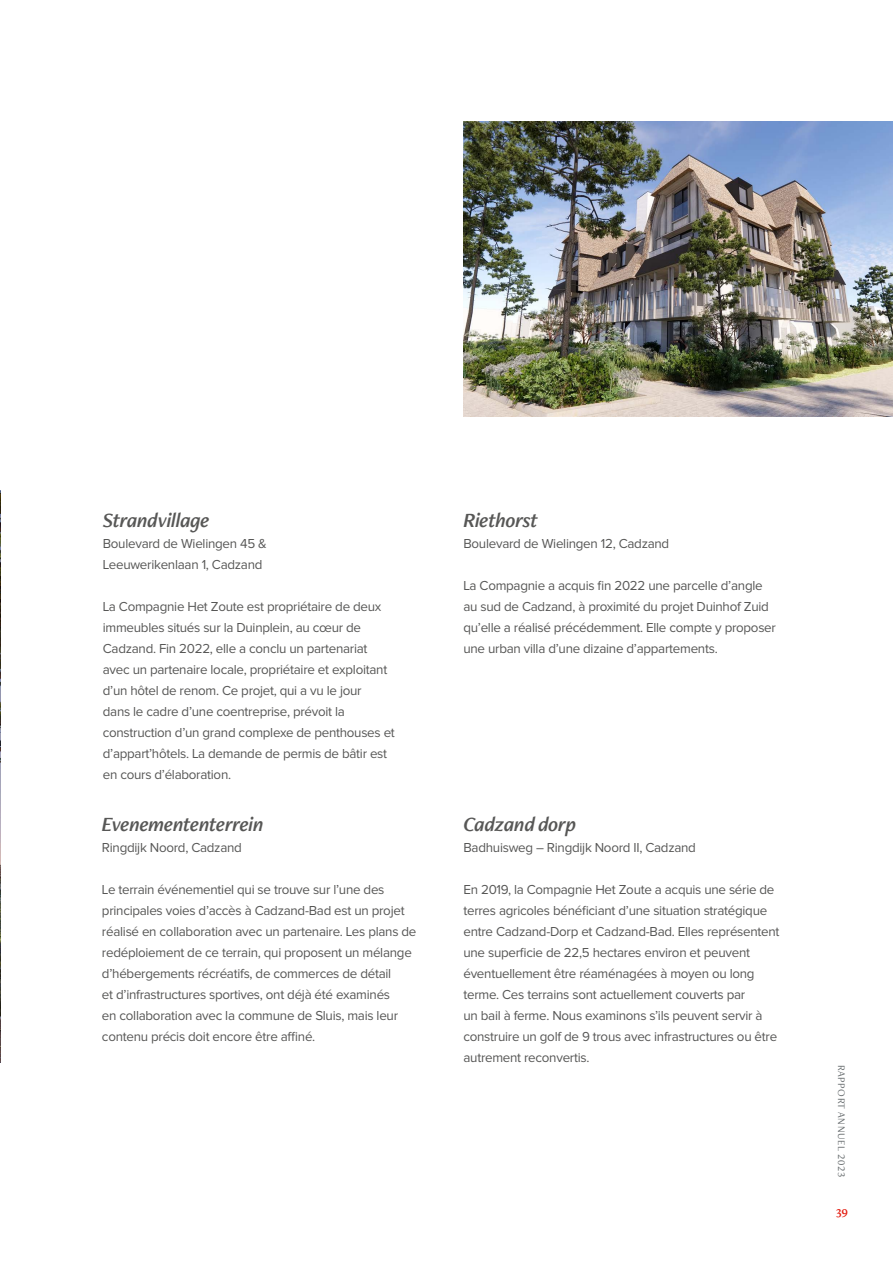
<style>
.page{position:relative;width:893px;height:1263px;background:#fff}
.page>*{position:absolute;margin:0;border:0;box-sizing:border-box;transform-origin:0 0}
.t1{font:italic 21px "Freight Neo Pro Semi";letter-spacing:-.02em;color:#575756}
.t2{font:13.5px/21px "Proxima Nova";letter-spacing:-.02em;color:#575756}
.t3{font:12px "Freight Neo Pro Semi";color:#e41f13}
.t4{font:10.5px "Freight Neo Pro";letter-spacing:.05em;color:#676c6e}
</style>
<div class="page">
<img style="left:0;top:490px;width:1px;height:572px">
<img style="left:463px;top:121px;width:430px;height:295px">
<h1 class="t1" style="left:103px;top:505px;width:109px">Strandvillage</h1>
<p class="t2" style="left:103px;top:533px;width:165px">Boulevard de Wielingen 45 &amp;<br>Leeuwerikenlaan 1, Cadzand</p>
<p class="t2" style="left:103px;top:596px;width:294px">La Compagnie Het Zoute est propriétaire de deux immeubles situés sur la Duinplein, au cœur de Cadzand. Fin 2022, elle a conclu un partenariat avec un partenaire locale, propriétaire et exploitant d’un hôtel de renom. Ce projet, qui a vu le jour<br>dans le cadre d’une coentreprise, prévoit la construction d’un grand complexe de penthouses et d’appart’hôtels. La demande de permis de bâtir est en cours d’élaboration.</p>
<h1 class="t1" style="left:102px;top:810px;width:163px">Evenemententerrein</h1>
<p class="t2" style="left:102px;top:837px;width:141px">Ringdijk Noord, Cadzand</p>
<p class="t2" style="left:102px;top:879px;width:316px">Le terrain événementiel qui se trouve sur l’une des principales voies d’accès à Cadzand-Bad est un projet réalisé en collaboration avec un partenaire. Les plans de redéploiement de ce terrain, qui proposent un mélange d’hébergements récréatifs, de commerces de détail<br>et d’infrastructures sportives, ont déjà été examinés<br>en collaboration avec la commune de Sluis, mais leur contenu précis doit encore être affiné.</p>
<h1 class="t1" style="left:463px;top:505px;width:76px">Riethorst</h1>
<p class="t2" style="left:463px;top:533px;width:207px">Boulevard de Wielingen 12, Cadzand</p>
<p class="t2" style="left:463px;top:575px;width:314px">La Compagnie a acquis fin 2022 une parcelle d’angle au sud de Cadzand, à proximité du projet Duinhof Zuid qu’elle a réalisé précédemment. Elle compte y proposer une urban villa d’une dizaine d’appartements.</p>
<h1 class="t1" style="left:463px;top:810px;width:114px">Cadzand dorp</h1>
<p class="t2" style="left:463px;top:837px;width:234px">Badhuisweg – Ringdijk Noord II, Cadzand</p>
<p class="t2" style="left:463px;top:879px;width:318px">En 2019, la Compagnie Het Zoute a acquis une série de terres agricoles bénéficiant d’une situation stratégique entre Cadzand-Dorp et Cadzand-Bad. Elles représentent une superficie de 22,5 hectares environ et peuvent éventuellement être réaménagées à moyen ou long terme. Ces terrains sont actuellement couverts par<br>un bail à ferme. Nous examinons s’ils peuvent servir à construire un golf de 9 trous avec infrastructures ou être autrement reconvertis.</p>
<p class="t4" style="left:849px;top:1065px;width:114px;rotate:90deg">RAPPORT ANNUEL 2023</p>
<p class="t3" style="left:836px;top:1203px;width:13px">39</p>
</div>
